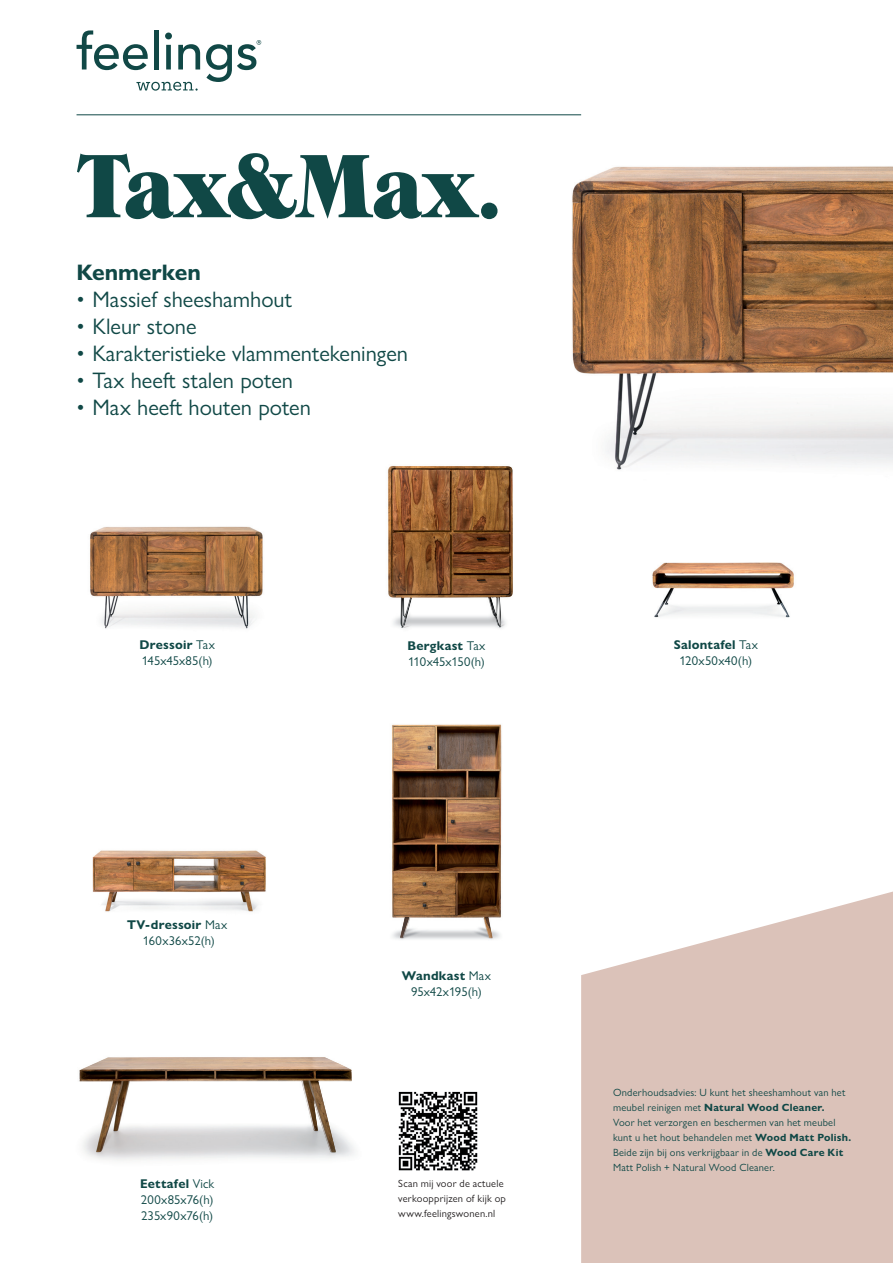
<style>
.page{position:relative;width:893px;height:1263px;background:#fff}
.page>*{position:absolute;margin:0;border:0;box-sizing:border-box;transform-origin:0 0}
.t1{font:90px "Grouch IT Cby BT";letter-spacing:-.025em;color:#104846}
.t2{font:22.5px "Gill Sans Nova";color:#104846}
.t3{font:700 22.5px "Gill Sans Nova";color:#104846}
.t4{font:12.75px/15.8px "Gill Sans Nova";letter-spacing:.005em;color:#104846;text-align:center}
.t5{font:10.5px/15px "Gill Sans Nova";letter-spacing:.02em;color:#104846}
.t6{font:10.5px/15px "Gill Sans Nova";letter-spacing:.02em;color:#231f20}
.s1{font-weight:700}
</style>
<div class="page">
<svg style="left:581px;top:891px;width:312px;height:372px;background:#dfc8c0"></svg>
<hr style="left:77px;top:114px;width:504px;height:1px;background:#104846">
<svg style="left:77px;top:30px;width:71px;height:40px"></svg>
<hr style="left:154px;top:30px;width:4px;height:39px;background:#114846">
<svg style="left:165px;top:33px;width:7px;height:36px"></svg>
<svg style="left:178px;top:44px;width:22px;height:25px"></svg>
<svg style="left:206px;top:40px;width:55px;height:42px"></svg>
<svg style="left:136px;top:82px;width:62px;height:8px"></svg>
<img style="left:389px;top:466px;width:124px;height:162px">
<img style="left:90px;top:526px;width:173px;height:103px">
<img style="left:91px;top:527px;width:171px;height:101px">
<img style="left:92px;top:850px;width:174px;height:62px">
<img style="left:94px;top:851px;width:171px;height:60px">
<img style="left:652px;top:562px;width:142px;height:56px">
<img style="left:653px;top:563px;width:136px;height:54px">
<img style="left:573px;top:167px;width:320px;height:302px">
<img style="left:392px;top:724px;width:110px;height:216px">
<img style="left:392px;top:725px;width:109px;height:212px">
<img style="left:80px;top:1057px;width:272px;height:95px">
<img style="left:398px;top:1091px;width:80px;height:80px">
<h1 class="t1" style="left:77px;top:131px;width:430px">Tax&amp;Max.</h1>
<h2 class="t3" style="left:77px;top:258px;width:126px">Kenmerken</h2>
<h2 class="t2" style="left:77px;top:286px;width:217px">• Massief sheeshamhout</h2>
<h2 class="t2" style="left:77px;top:313px;width:122px">• Kleur stone</h2>
<h2 class="t2" style="left:77px;top:340px;width:333px">• Karakteristieke vlammentekeningen</h2>
<h2 class="t2" style="left:77px;top:367px;width:218px">• Tax heeft stalen poten</h2>
<h2 class="t2" style="left:77px;top:394px;width:236px">• Max heeft houten poten</h2>
<p class="t4" style="left:139px;top:637px;width:77px;text-align:left"><span class="s1">Dressoir</span> Tax<br>145x45x85(h)</p>
<p class="t4" style="left:127px;top:917px;width:102px"><span class="s1">TV-dressoir</span> Max<br>160x36x52(h)</p>
<p class="t4" style="left:408px;top:638px;width:79px;text-align:left"><span class="s1">Bergkast</span> Tax<br>110x45x150(h)</p>
<p class="t4" style="left:674px;top:637px;width:86px"><span class="s1">Salontafel</span> Tax<br>120x50x40(h)</p>
<p class="t4" style="left:402px;top:968px;width:91px"><span class="s1">Wandkast</span> Max<br>95x42x195(h)</p>
<p class="t5" style="left:613px;top:1085px;width:240px">Onderhoudsadvies: U kunt het sheeshamhout van het meubel reinigen met <span class="s1">Natural Wood Cleaner.<br></span>Voor het verzorgen en beschermen van het meubel kunt u het hout behandelen met <span class="s1">Wood Matt Polish.<br></span>Beide zijn bij ons verkrijgbaar in de <span class="s1">Wood Care Kit </span>Matt Polish + Natural Wood Cleaner.</p>
<p class="t4" style="left:140px;top:1176px;width:76px;text-align:justify"><span class="s1">Eettafel</span> Vick 200x85x76(h)<br>235x90x76(h)</p>
<p class="t6" style="left:398px;top:1175px;width:109px">Scan mij voor de actuele verkoopprijzen of kijk op www.feelingswonen.nl</p>
</div>
